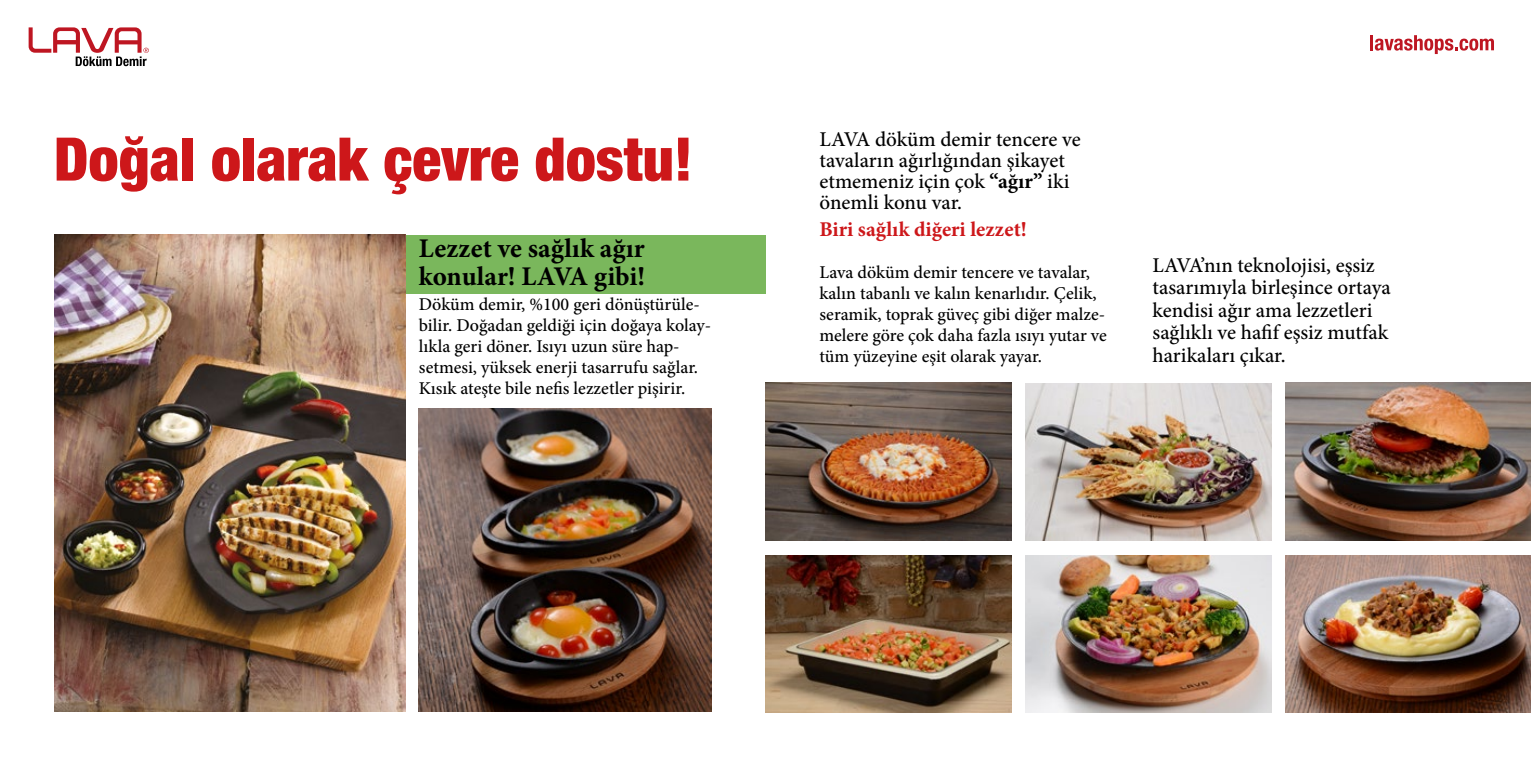
<style>
.page{position:relative;width:1531px;height:766px;background:#fff}
.page>*{position:absolute;margin:0;border:0;box-sizing:border-box;transform-origin:0 0}
.t1{font:900 condensed 60px "Helvetica Neue LT Std";color:#cd171a}
.t2{font:700 27px/28.5px "Minion Pro";color:#000}
.t3{font:500 21px/22.5px "Minion Pro";color:#000}
.t4{font:700 21px "Minion Pro";color:#cd171a}
.t5{font:500 18px/21px "Minion Pro";color:#000}
.s1{font-weight:700}
</style>
<div class="page">
<svg style="left:29px;top:27px;width:120px;height:39px"></svg>
<hr style="left:1370px;top:35px;width:3px;height:15px;background:#be1622">
<svg style="left:1375px;top:35px;width:119px;height:19px"></svg>
<div style="left:405px;top:235px;width:360px;height:58px;background:#7ab75c"></div>
<img style="left:54px;top:235px;width:351px;height:476px">
<img style="left:419px;top:408px;width:292px;height:303px">
<img style="left:765px;top:555px;width:246px;height:157px">
<img style="left:765px;top:383px;width:246px;height:157px">
<img style="left:1025px;top:555px;width:246px;height:157px">
<img style="left:1025px;top:383px;width:246px;height:157px">
<img style="left:1285px;top:555px;width:246px;height:157px">
<img style="left:1285px;top:383px;width:246px;height:157px">
<h1 class="t1" style="left:54px;top:122px;width:640px">Doğal olarak çevre dostu!</h1>
<h2 class="t2" style="left:419px;top:233px;width:228px">Lezzet ve sağlık ağır konular! LAVA gibi!</h2>
<p class="t5" style="left:419px;top:293px;width:294px">Döküm demir, %100 geri dönüştürüle&shy;bilir. Doğadan geldiği için doğaya kolay&shy;lıkla geri döner. Isıyı uzun süre hap&shy;setmesi, yüksek enerji tasarrufu sağlar.<br>Kısık ateşte bile nefis lezzetler pişirir.</p>
<p class="t3" style="left:819px;top:128px;width:263px;line-height:21px">LAVA döküm demir tencere ve tavaların ağırlığından şikayet etmemeniz için çok <span class="s1">“ağır”</span> iki önemli konu var.</p>
<p class="t4" style="left:819px;top:214px;width:209px">Biri sağlık diğeri lezzet!</p>
<p class="t5" style="left:819px;top:261px;width:289px">Lava döküm demir tencere ve tavalar, kalın tabanlı ve kalın kenarlıdır. Çelik, seramik, toprak güveç gibi diğer malze&shy;melere göre çok daha fazla ısıyı yutar ve tüm yüzeyine eşit olarak yayar.</p>
<p class="t3" style="left:1152px;top:254px;width:240px">LAVA’nın teknolojisi, eşsiz tasarımıyla birleşince ortaya kendisi ağır ama lezzetleri sağlıklı ve hafif eşsiz mutfak harikaları çıkar.</p>
</div>
